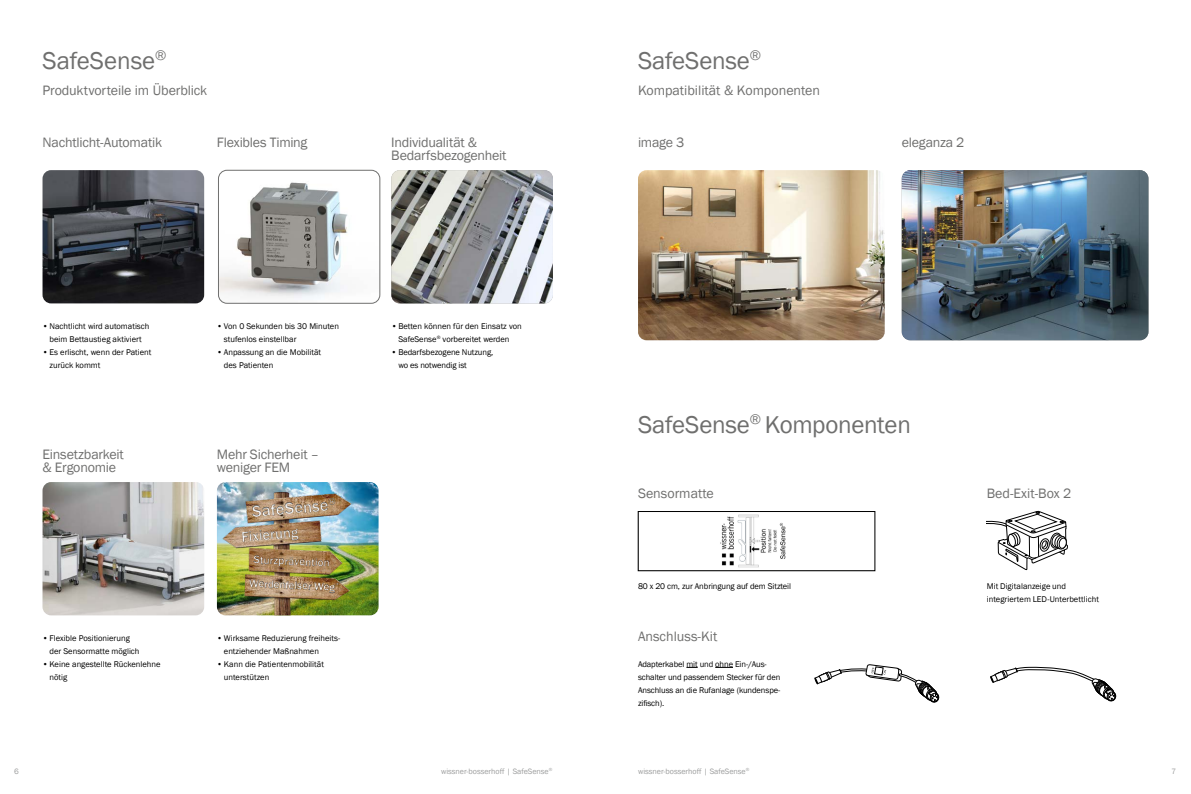
<style>
.page{position:relative;width:1191px;height:794px;background:#fff}
.page>*{position:absolute;margin:0;border:0;box-sizing:border-box;transform-origin:0 0}
.t1{font:25px "Franklin Gothic";letter-spacing:-.005em;color:#6f6f6e}
.t2{font:500 16.8px "Franklin Gothic";color:#fff}
.t3{font:500 14.7px "Franklin Gothic";color:#fff}
.t4{font:14px/13px "Franklin Gothic";letter-spacing:-.01em;color:#6f6f6e}
.t5{font:500 11.4px "Franklin Gothic";color:#fff}
.t6{font:8.5px/13px "Franklin Gothic";color:#000}
.t7{font:8px "Franklin Gothic";color:#9c9d9d}
</style>
<div class="page">
<img style="left:43px;top:170px;width:161px;height:133px">
<img style="left:43px;top:482px;width:161px;height:133px">
<img style="left:218px;top:170px;width:162px;height:133px">
<div style="left:218px;top:170px;width:162px;height:133px;border:1px solid #6f6f6e;border-radius:9px"></div>
<img style="left:391px;top:170px;width:162px;height:133px">
<img style="left:720px;top:514px;width:66px;height:54px">
<div style="left:638px;top:511px;width:237px;height:60px;border:1px solid #000"></div>
<img style="left:901px;top:170px;width:247px;height:170px">
<img style="left:638px;top:170px;width:246px;height:170px">
<svg style="left:814px;top:664px;width:125px;height:39px"></svg>
<svg style="left:990px;top:667px;width:126px;height:34px"></svg>
<svg style="left:715px;top:667px;width:18px;height:1px"></svg>
<svg style="left:986px;top:511px;width:81px;height:60px"></svg>
<img style="left:217px;top:482px;width:161px;height:133px">
<img style="left:221px;top:482px;width:142px;height:133px">
<img style="left:228px;top:492px;width:120px;height:107px">
<h1 class="t1" style="left:43px;top:45px;width:126px">SafeSense<sup>®</sup></h1>
<h3 class="t4" style="left:43px;top:84px;width:166px">Produktvorteile im Überblick</h3>
<h3 class="t4" style="left:43px;top:136px;width:121px">Nachtlicht-Automatik</h3>
<h3 class="t4" style="left:217px;top:136px;width:92px">Flexibles Timing</h3>
<h3 class="t4" style="left:391px;top:136px;width:117px">Individualität &amp;<br>Bedarfsbezogenheit</h3>
<p class="t6" style="left:43px;top:319px;width:108px;text-align:center">• Nachtlicht wird automatisch beim Bettaustieg aktiviert</p>
<p class="t6" style="left:50px;top:345px;width:103px;text-indent:-7px">• Es erlischt, wenn der Patient zurück kommt</p>
<h3 class="t4" style="left:43px;top:448px;width:83px">Einsetzbarkeit &amp; Ergonomie</h3>
<p class="t6" style="left:50px;top:631px;width:91px;text-indent:-7px">• Flexible Positionierung der Sensormatte möglich</p>
<p class="t6" style="left:50px;top:657px;width:113px;text-indent:-7px">• Keine angestellte Rückenlehne nötig</p>
<p class="t6" style="left:224px;top:319px;width:116px;text-indent:-7px">• Von 0 Sekunden bis 30 Minuten stufenlos einstellbar</p>
<p class="t6" style="left:224px;top:345px;width:99px;text-indent:-7px">• Anpassung an die Mobilität des Patienten</p>
<h3 class="t4" style="left:217px;top:448px;width:103px">Mehr Sicherheit – weniger FEM</h3>
<h2 class="t2" style="left:251px;top:501px;width:86px;rotate:-5deg">SafeSense<sup>®</sup></h2>
<h3 class="t5" style="left:254px;top:552px;width:78px;rotate:3deg">Sturzprävention</h3>
<h3 class="t3" style="left:241px;top:528px;width:59px;rotate:-5deg">Fixierung</h3>
<h3 class="t5" style="left:249px;top:576px;width:88px;rotate:3deg">Werdenfelser Weg</h3>
<p class="t6" style="left:224px;top:631px;width:118px;text-indent:-7px">• Wirksame Reduzierung freiheits&shy;entziehender Maßnahmen</p>
<p class="t6" style="left:224px;top:657px;width:101px;text-indent:-7px">• Kann die Patientenmobilität unterstützen</p>
<p class="t6" style="left:398px;top:319px;width:125px;text-indent:-7px">• Betten können für den Einsatz von<br>SafeSense<sup>®</sup> vorbereitet werden</p>
<p class="t6" style="left:398px;top:345px;width:96px;text-indent:-7px">• Bedarfsbezogene Nutzung, wo es notwendig ist</p>
<h1 class="t1" style="left:638px;top:45px;width:125px">SafeSense<sup>®</sup></h1>
<h3 class="t4" style="left:638px;top:84px;width:184px">Kompatibilität &amp; Komponenten</h3>
<h3 class="t4" style="left:638px;top:136px;width:48px">image 3</h3>
<h3 class="t4" style="left:901px;top:136px;width:64px">eleganza 2</h3>
<h1 class="t1" style="left:638px;top:409px;width:274px">SafeSense<sup>®</sup> Komponenten</h1>
<h3 class="t4" style="left:638px;top:487px;width:77px">Sensormatte</h3>
<p class="t6" style="left:638px;top:579px;width:154px">80 x 20 cm, zur Anbringung auf dem Sitzteil</p>
<h3 class="t4" style="left:638px;top:630px;width:81px">Anschluss-Kit</h3>
<p class="t6" style="left:638px;top:657px;width:144px">Adapterkabel mit und ohne Ein-/Aus&shy;schalter und passendem Stecker für den<br>Anschluss an die Rufanlage (kundenspe&shy;zifisch).</p>
<h3 class="t4" style="left:986px;top:487px;width:86px">Bed-Exit-Box 2</h3>
<p class="t6" style="left:986px;top:579px;width:114px">Mit Digitalanzeige und integriertem LED-Unterbettlicht</p>
<p class="t7" style="left:14px;top:766px;width:6px">6</p>
<p class="t7" style="left:441px;top:766px;width:113px">wissner-bosserhoff | SafeSense<sup>®</sup></p>
<p class="t7" style="left:638px;top:766px;width:113px">wissner-bosserhoff | SafeSense<sup>®</sup></p>
<p class="t7" style="left:1171px;top:766px;width:6px">7</p>
</div>
